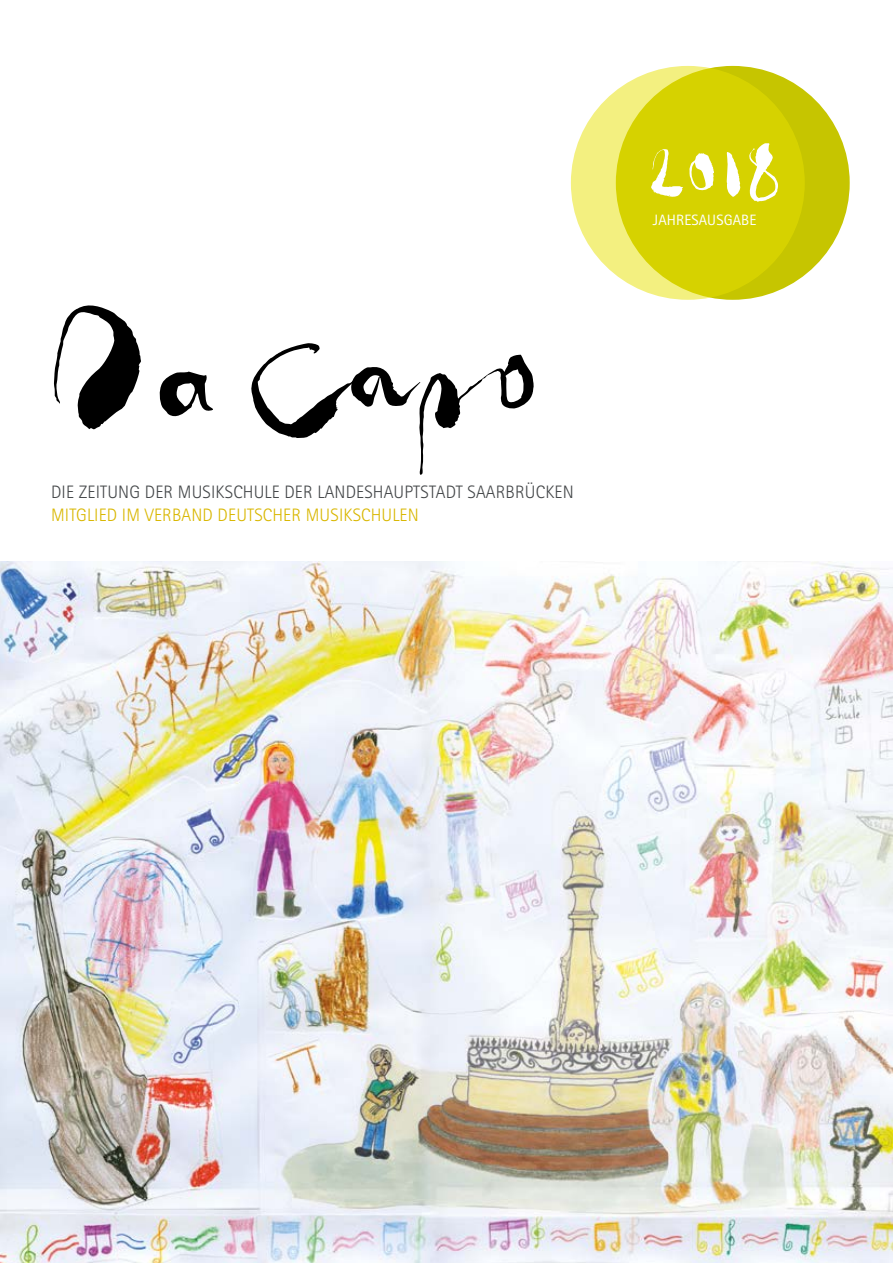
<style>
.page{position:relative;width:893px;height:1263px;background:#fff}
.page>*{position:absolute;margin:0;border:0;box-sizing:border-box;transform-origin:0 0}
.t1{font:150px "Gloss Drop";color:#000}
.t2{font:90px "Gloss Drop";color:#fff}
.t3{font:300 18px "Rotis Sans Serif Std";letter-spacing:.01em;color:#444749}
.t4{font:300 18px "Rotis Sans Serif Std";letter-spacing:.01em;color:#d9b700}
.t5{font:15px "Rotis Sans Serif Std";letter-spacing:.01em;color:#fff}
</style>
<div class="page">
<div style="left:616px;top:66px;width:234px;height:234px;background:#c6c500;border-radius:50%"></div>
<svg style="left:571px;top:66px;width:234px;height:234px;fill:#d6d200"></svg>
<img style="left:0;top:561px;width:893px;height:702px">
<h1 class="t1" style="left:51px;top:290px;width:499px">Da Capo</h1>
<p class="t3" style="left:51px;top:481px;width:524px">DIE ZEITUNG DER MUSIKSCHULE DER LANDESHAUPTSTADT SAARBRÜCKEN</p>
<p class="t4" style="left:51px;top:505px;width:369px">MITGLIED IM VERBAND DEUTSCHER MUSIKSCHULEN</p>
<h2 class="t2" style="left:646px;top:119px;width:136px">2018</h2>
<p class="t5" style="left:653px;top:211px;width:105px">JAHRESAUSGABE</p>
</div>
